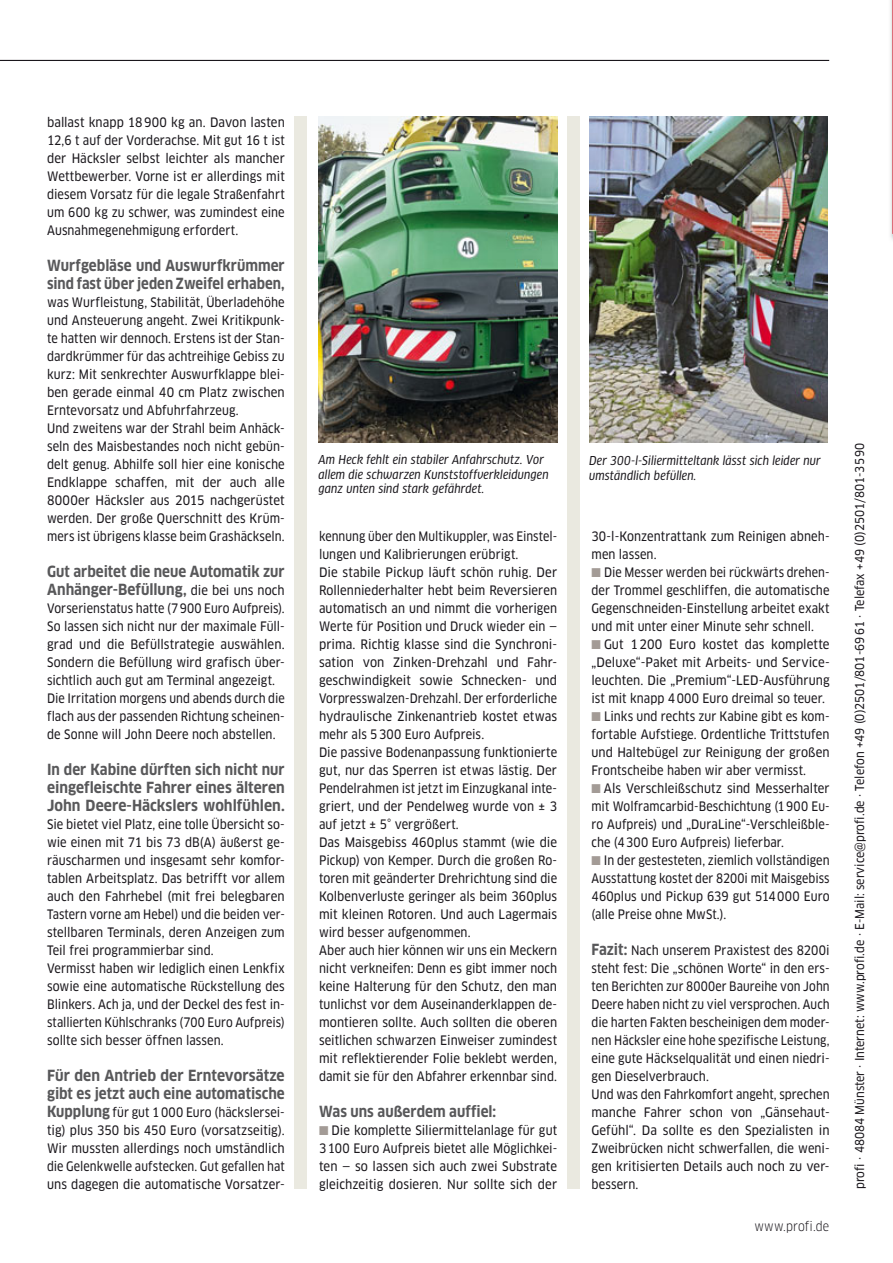
<style>
.page{position:relative;width:893px;height:1263px;background:#fff}
.page>*{position:absolute;margin:0;border:0;box-sizing:border-box;transform-origin:0 0}
.t1{font:700 condensed 15px/18px "Clan OT";color:#58585a}
.t2{font:12.75px/18px "Clan OT Narrow News";letter-spacing:.005em;color:#1a171c;text-align:justify}
.t3{font:12.75px/18px "Clan OT Narrow News";letter-spacing:.005em;color:#1a171c;scale:.95 1}
.t4{font:12.75px/18px "Clan OT Narrow News";letter-spacing:.005em;color:#1a171c;text-align:justify;scale:.96 1}
.t5{font:condensed 12.75px "Clan OT";letter-spacing:.01em;color:#1a171c}
.t6{font:italic 12px/14.2px "Clan OT Narr News";letter-spacing:.01em;color:#1a171c;scale:.95 1}
.t7{font:12px "Clan OT Narrow News";color:#1a171c}
.s1{font-family:"Clan OT Narrow News";font-weight:400;font-stretch:normal;font-size:12.75px;color:#1a171c}
.s2{font-family:"Clan OT";font-weight:700;font-stretch:condensed;font-size:15px;color:#58585a}
.s3{color:#a39b96}
</style>
<div class="page">
<img style="left:890px;top:0;width:3px;height:240px">
<div style="left:567px;top:117px;width:12px;height:1072px;background:#eae9e0"></div>
<div style="left:295px;top:117px;width:12px;height:1072px;background:#eae9e0"></div>
<img style="left:318px;top:117px;width:239px;height:326px">
<img style="left:589px;top:117px;width:238px;height:326px">
<hr style="left:0;top:60px;width:829px;height:1px;background:#1a171c">
<p class="t2" style="left:47px;top:113px;width:239px">ballast knapp 18 900 kg an. Davon lasten 12,6 t auf der Vorderachse. Mit gut 16 t ist der Häcksler selbst leichter als mancher Wettbewerber. Vorne ist er allerdings mit diesem Vorsatz für die legale Straßenfahrt um 600 kg zu schwer, was zumindest eine Ausnahmegenehmigung erfordert.</p>
<p class="t1" style="left:47px;top:257px;width:239px">Wurfgebläse und Auswurfkrümmer sind fast über jeden Zweifel erhaben,</p>
<p class="t2" style="left:47px;top:293px;width:239px;text-align:left">was Wurfleistung, Stabilität, Überladehöhe und Ansteuerung angeht. Zwei Kritikpunk&shy;te hatten wir dennoch. Erstens ist der Stan&shy;dardkrümmer für das achtreihige Gebiss zu kurz: Mit senkrechter Auswurfklappe blei&shy;ben gerade einmal 40 cm Platz zwischen Erntevorsatz und Abfuhrfahrzeug.<br>Und zweitens war der Strahl beim Anhäck&shy;seln des Maisbestandes noch nicht gebün&shy;delt genug. Abhilfe soll hier eine konische Endklappe schaffen, mit der auch alle 8000er Häcksler aus 2015 nachgerüstet werden. Der große Querschnitt des Krüm&shy;mers ist übrigens klasse beim Grashäckseln.</p>
<p class="t1" style="left:47px;top:563px;width:239px">Gut arbeitet die neue Automatik zur<br>Anhänger-Befüllung, <span class="s1">die bei uns noch</span></p>
<p class="t3" style="left:47px;top:599px;width:252px">Vorserienstatus hatte (7 900 Euro Aufpreis).<br>So lassen sich nicht nur der maximale Füll&shy;grad und die Befüllstrategie auswählen.<br>Sondern die Befüllung wird grafisch über&shy;sichtlich auch gut am Terminal angezeigt.<br>Die Irritation morgens und abends durch die flach aus der passenden Richtung scheinen&shy;de Sonne will John Deere noch abstellen.</p>
<p class="t1" style="left:47px;top:761px;width:239px;text-align:justify">In der Kabine dürften sich nicht nur eingefleischte Fahrer eines älteren John Deere-Häckslers wohlfühlen.</p>
<p class="t2" style="left:47px;top:815px;width:239px;text-align:left">Sie bietet viel Platz, eine tolle Übersicht so&shy;wie einen mit 71 bis 73 dB(A) äußerst ge&shy;räuscharmen und insgesamt sehr komfor&shy;tablen Arbeitsplatz. Das betrifft vor allem auch den Fahrhebel (mit frei belegbaren Tastern vorne am Hebel) und die beiden ver&shy;stellbaren Terminals, deren Anzeigen zum Teil frei programmierbar sind.<br>Vermisst haben wir lediglich einen Lenkfix sowie eine automatische Rückstellung des Blinkers. Ach ja, und der Deckel des fest in&shy;stallierten Kühlschranks (700 Euro Aufpreis) sollte sich besser öffnen lassen.</p>
<p class="t1" style="left:47px;top:1067px;width:239px">Für den Antrieb der Erntevorsätze gibt es jetzt auch eine automatische</p>
<p class="t4" style="left:47px;top:1103px;width:249px"><span class="s2">Kupplung</span> für gut 1 000 Euro (häckslersei&shy;tig) plus 350 bis 450 Euro (vorsatzseitig).<br>Wir mussten allerdings noch umständlich die Gelenkwelle aufstecken. Gut gefallen hat uns dagegen die automatische Vorsatzer-</p>
<p class="t6" style="left:318px;top:454px;width:244px">Am Heck fehlt ein stabiler Anfahrschutz. Vor allem die schwarzen Kunststoffverkleidungen ganz unten sind stark gefährdet.</p>
<p class="t6" style="left:589px;top:455px;width:245px">Der 300-l-Siliermitteltank lässt sich leider nur umständlich befüllen.</p>
<p class="t3" style="left:319px;top:527px;width:252px">kennung über den Multikuppler, was Einstel&shy;lungen und Kalibrierungen erübrigt.<br>Die stabile Pickup läuft schön ruhig. Der Rollenniederhalter hebt beim Reversieren automatisch an und nimmt die vorherigen Werte für Position und Druck wieder ein — prima. Richtig klasse sind die Synchroni&shy;sation von Zinken- Drehzahl und Fahr&shy;geschwindigkeit sowie Schnecken- und Vorpresswalzen-Drehzahl. Der erforderliche hydraulische Zinkenantrieb kostet etwas mehr als 5 300 Euro Aufpreis.<br>Die passive Bodenanpassung funk tionierte gut, nur das Sperren ist etwas lästig. Der Pendelrahmen ist jetzt im Einzugkanal inte&shy;griert, und der Pendelweg wurde von ± 3 auf jetzt ± 5° vergrößert.<br>Das Maisgebiss 460plus stammt (wie die Pickup) von Kemper. Durch die großen Ro&shy;toren mit geänderter Drehrichtung sind die Kolbenverluste geringer als beim 360plus mit kleinen Rotoren. Und auch Lagermais wird besser aufgenommen.<br>Aber auch hier können wir uns ein Meckern nicht verkneifen: Denn es gibt immer noch keine Halterung für den Schutz, den man tunlichst vor dem Auseinanderklappen de&shy;montieren sollte. Auch sollten die oberen seitlichen schwarzen Einweiser zumindest mit reflektierender Folie beklebt werden, damit sie für den Abfahrer erkennbar sind.</p>
<p class="t1" style="left:319px;top:1103px;width:179px">Was uns außerdem auffiel:</p>
<p class="t2" style="left:319px;top:1121px;width:240px"><span class="s3">■</span> Die komplette Siliermittelanlage für gut 3 100 Euro Aufpreis bietet alle Möglichkei&shy;ten — so lassen sich auch zwei Substrate gleichzeitig dosieren. Nur sollte sich der</p>
<p class="t2" style="left:591px;top:527px;width:240px">30-l-Konzentrattank zum Reinigen abneh&shy;men lassen.</p>
<p class="t3" style="left:591px;top:563px;width:252px;text-align:justify"><span class="s3">■</span> Die Messer werden bei rückwärts drehen&shy;der Trommel geschliffen, die automatische Gegenschneiden-Einstellung arbeitet exakt und mit unter einer Minute sehr schnell.</p>
<p class="t2" style="left:591px;top:635px;width:240px"><span class="s3">■</span> Gut 1 200 Euro kostet das komplette „Deluxe“-Paket mit Arbeits- und Service&shy;leuchten. Die „Premium“-LED-Ausführung ist mit knapp 4 000 Euro dreimal so teuer.</p>
<p class="t2" style="left:591px;top:707px;width:240px"><span class="s3">■</span> Links und rechts zur Kabine gibt es kom&shy;fortable Aufstiege. Ordentliche Trittstufen und Haltebügel zur Reinigung der großen Frontscheibe haben wir aber vermisst.</p>
<p class="t2" style="left:591px;top:779px;width:240px"><span class="s3">■</span> Als Verschleißschutz sind Messerhalter mit Wolframcarbid-Beschichtung (1 900 Eu&shy;ro Aufpreis) und „DuraLine“-Verschleißble&shy;che (4 300 Euro Aufpreis) lieferbar.</p>
<p class="t4" style="left:591px;top:851px;width:250px"><span class="s3">■</span> In der gestesteten, ziemlich vollständigen Ausstattung kostet der 8200i mit Maisgebiss 460plus und Pickup 639 gut 514 000 Euro (alle Preise ohne MwSt.).</p>
<p class="t2" style="left:591px;top:941px;width:240px;text-align:left"><span class="s2">Fazit:</span> Nach unserem Praxistest des 8200i steht fest: Die „schönen Worte“ in den ers&shy;ten Berichten zur 8000er Baureihe von John Deere haben nicht zu viel versprochen. Auch die harten Fakten bescheinigen dem moder&shy;nen Häcksler eine hohe spezifische Leistung, eine gute Häckselqualität und einen niedri&shy;gen Dieselverbrauch.<br>Und was den Fahrkomfort angeht, sprechen manche Fahrer schon von „Gänsehaut-Gefühl“. Da sollte es den Spezialisten in Zweibrücken nicht schwerfallen, die weni&shy;gen kritisierten Details auch noch zu ver&shy;bessern.</p>
<p class="t5" style="left:754px;top:1221px;width:76px">www.profi.de</p>
<p class="t7" style="left:855px;top:1189px;width:748px;rotate:-90deg">profi · 48084 Münster · Internet: www.profi.de · E-Mail: service@profi.de · Telefon +49 (0)2501/801-69 61 · Telefax +49 (0)2501/801-35 90</p>
</div>
